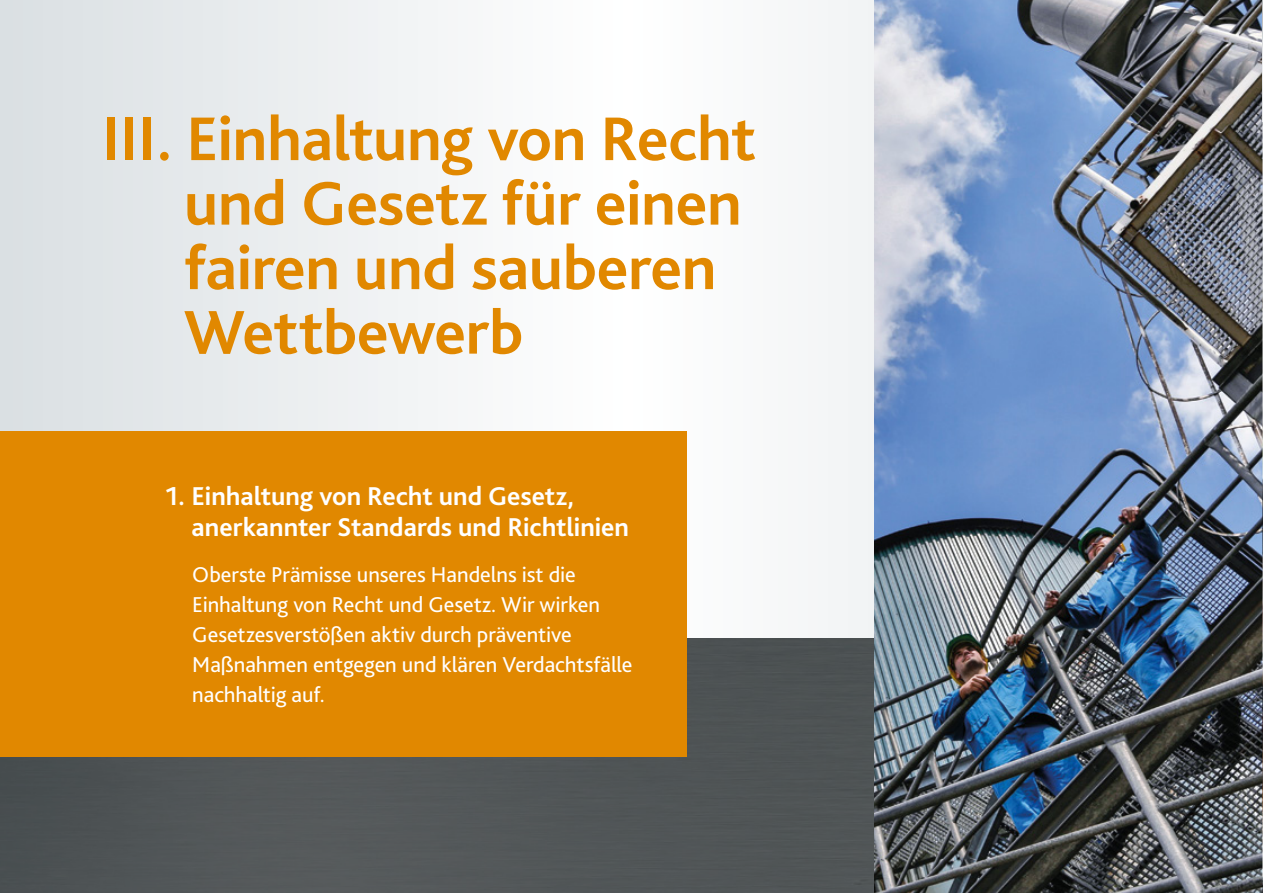
<style>
.page{position:relative;width:1263px;height:893px;background:#fff}
.page>*{position:absolute;margin:0;border:0;box-sizing:border-box;transform-origin:0 0}
.t1{font:700 64.5px/64.5px "Bliss 2";letter-spacing:-.005em;color:#e18800}
.t2{font:700 27px/31.5px "Bliss 2";color:#fff}
.t3{font:22.5px/30px "Bliss 2";letter-spacing:-.005em;color:#fff}
</style>
<div class="page">
<svg style="left:0;top:0;width:875px;height:639px"></svg>
<div style="left:0;top:639px;width:875px;height:254px;background:#515557"></div>
<div style="left:0;top:432px;width:687px;height:325px;background:#e18800"></div>
<img style="left:875px;top:0;width:387px;height:893px">
<img style="left:1262px;top:0;width:1px;height:69px">
<img style="left:1262px;top:69px;width:1px;height:824px">
<h1 class="t1" style="left:184px;top:105px;width:573px;text-indent:-82px">III. Einhaltung von Recht und Gesetz für einen fairen und sauberen<br>Wettbewerb</h1>
<p class="t2" style="left:192px;top:479px;width:439px;text-indent:-27px">1. Einhaltung von Recht und Gesetz, anerkannter Standards und Richtlinien</p>
<p class="t3" style="left:192px;top:558px;width:442px">Oberste Prämisse unseres Handelns ist die Einhaltung von Recht und Gesetz. Wir wirken Gesetzesverstößen aktiv durch präventive Maßnahmen entgegen und klären Verdachtsfälle nachhaltig auf.</p>
</div>
